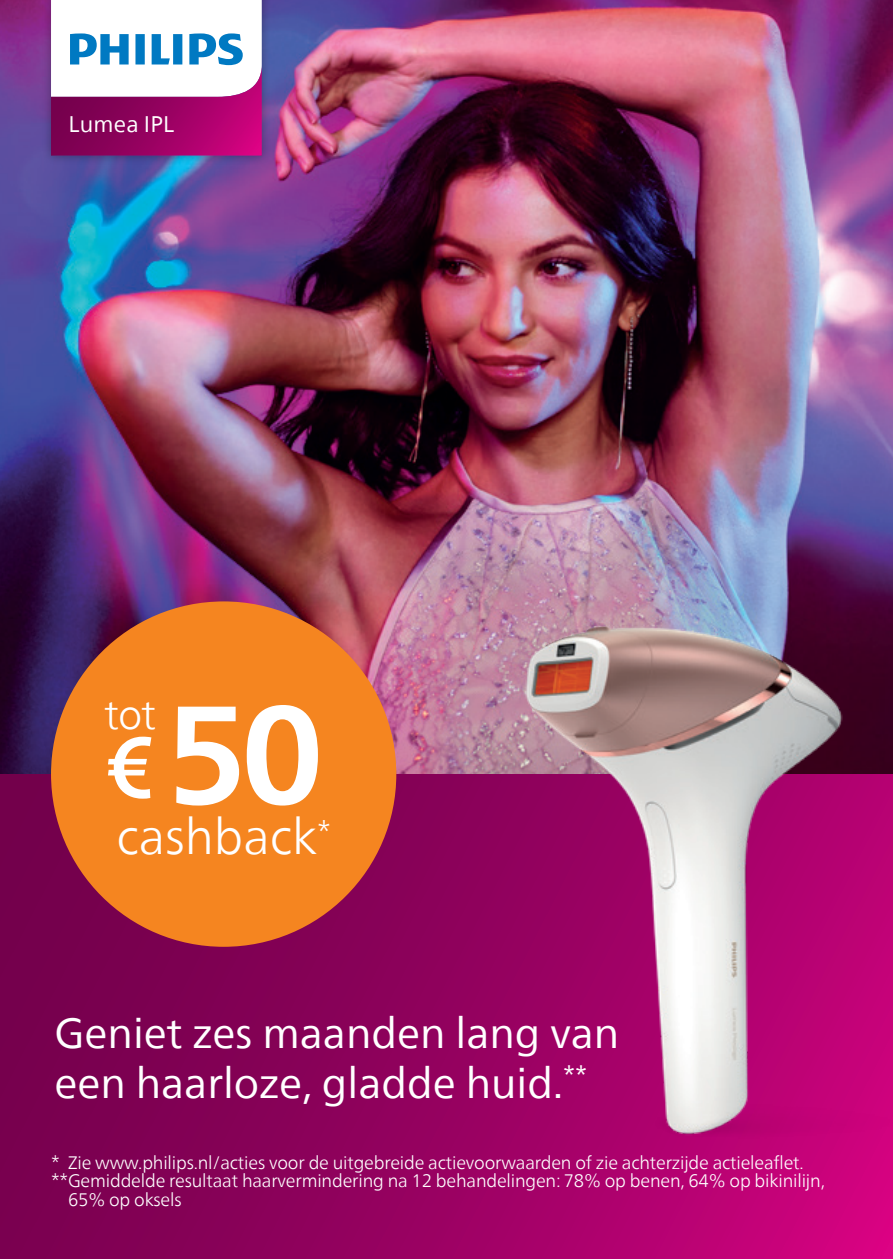
<style>
.page{position:relative;width:893px;height:1259px;background:#fff}
.page>*{position:absolute;margin:0;border:0;box-sizing:border-box;transform-origin:0 0}
.t1{font:700 139.2px "Neue Frutiger World";color:#fff}
.t2{font:500 86.7px "Neue Frutiger World";color:#fff}
.t3{font:300 49.2px "Neue Frutiger World";color:#fff}
.t4{font:42px/50.4px "Neue Frutiger World";color:#fff}
.t5{font:300 41.1px "Neue Frutiger World";color:#fff}
.t6{font:300 28.8px "Neue Frutiger World";color:#fff}
.t7{font:22.5px "Neue Frutiger World";letter-spacing:.01em;color:#fff}
.t8{font:300 18px "Neue Frutiger World";letter-spacing:-.01em;color:#fff}
</style>
<div class="page">
<img style="left:0;top:0;width:893px;height:774px">
<svg style="left:0;top:774px;width:893px;height:485px;background:#8c005a"></svg>
<div style="left:51px;top:601px;width:345px;height:345px;background:#f58520;border-radius:50%"></div>
<div style="left:42px;top:0;width:229px;height:165px;background:#231f20;opacity:.35"></div>
<div style="left:47px;top:0;width:216px;height:161px;background:#231f20;opacity:.35"></div>
<svg style="left:51px;top:0;width:211px;height:156px"></svg>
<img style="left:510px;top:582px;width:383px;height:605px">
<p class="t7" style="left:68px;top:106px;width:107px">Lumea IPL</p>
<h3 class="t5" style="left:104px;top:682px;width:53px">tot</h3>
<h2 class="t2" style="left:105px;top:695px;width:53px">€</h2>
<h1 class="t1" style="left:165px;top:632px;width:161px">50</h1>
<h3 class="t3" style="left:116px;top:798px;width:202px">cashback</h3>
<h3 class="t6" style="left:317px;top:809px;width:15px">*</h3>
<h3 class="t4" style="left:54px;top:1008px;width:566px">Geniet zes maanden lang van een haarloze, gladde huid.<sup>**</sup></h3>
<p class="t8" style="left:51px;top:1148px;width:754px">* Zie www.philips.nl/acties voor de uitgebreide actievoorwaarden of zie achterzijde actieleaflet.</p>
<p class="t8" style="left:51px;top:1167px;width:775px">**Gemiddelde resultaat haarvermindering na 12 behandelingen: 78% op benen, 64% op bikinilijn,</p>
<p class="t8" style="left:68px;top:1185px;width:115px">65% op oksels</p>
</div>
